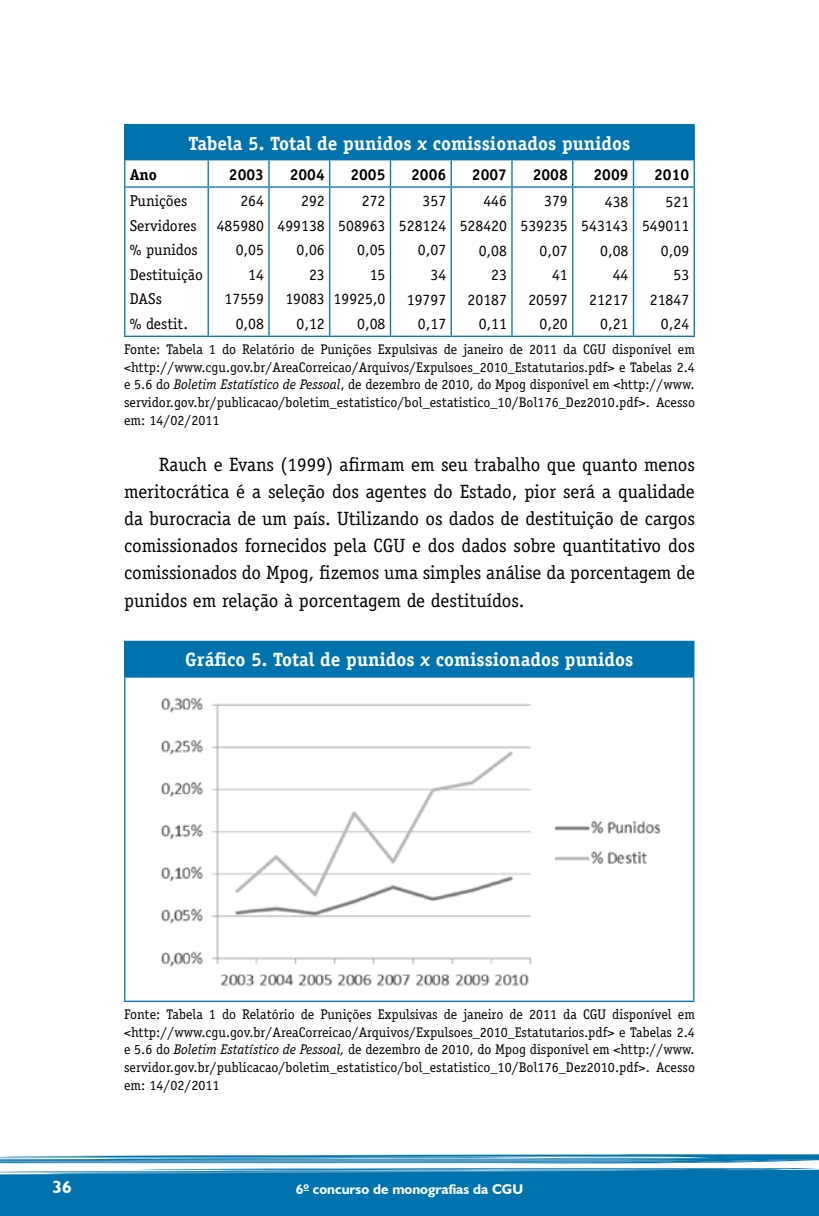
<style>
.page{position:relative;width:819px;height:1216px;background:#fff}
.page>*{position:absolute;margin:0;border:0;box-sizing:border-box;transform-origin:0 0}
.t1{font:19.25px/27.1px "Officina Serif";color:#000;text-align:justify}
.t2{font:700 19.25px "Officina Serif";color:#fff}
.t3{font:700 17.5px "Humanist 521 BT";color:#fff}
.t4{font:15.75px/24.5px "Officina Serif";color:#000;text-align:right}
.t5{font:700 15.75px "Officina Serif";color:#000}
.t6{font:14px/17.5px "Officina Serif";letter-spacing:.005em;color:#000;text-align:justify}
.t7{font:700 14px "Humanist 521 BT";color:#fff}
.s1{font-style:italic}
</style>
<div class="page">
<svg style="left:0;top:1154px;width:819px;height:61px;background:#2989bb"></svg>
<div style="left:125px;top:125px;width:569px;height:35px;background:#0073ae"></div>
<hr style="left:124px;top:124px;width:84px;height:1px;background:#0073ae">
<hr style="left:124px;top:125px;width:1px;height:34px;background:#0073ae">
<hr style="left:208px;top:124px;width:61px;height:1px;background:#0073ae">
<hr style="left:269px;top:124px;width:61px;height:1px;background:#0073ae">
<hr style="left:330px;top:124px;width:60px;height:1px;background:#0073ae">
<hr style="left:390px;top:124px;width:61px;height:1px;background:#0073ae">
<hr style="left:451px;top:124px;width:61px;height:1px;background:#0073ae">
<hr style="left:512px;top:124px;width:60px;height:1px;background:#0073ae">
<hr style="left:572px;top:124px;width:61px;height:1px;background:#0073ae">
<hr style="left:633px;top:124px;width:61px;height:1px;background:#0073ae">
<hr style="left:124px;top:159px;width:84px;height:1px;background:#0073ae">
<svg style="left:124px;top:160px;width:1px;height:26px"></svg>
<hr style="left:207px;top:160px;width:2px;height:26px;background:#0073ae">
<svg style="left:268px;top:160px;width:1px;height:26px"></svg>
<svg style="left:329px;top:160px;width:1px;height:26px"></svg>
<svg style="left:390px;top:160px;width:1px;height:26px"></svg>
<hr style="left:450px;top:160px;width:2px;height:26px;background:#0073ae">
<svg style="left:511px;top:160px;width:1px;height:26px"></svg>
<svg style="left:572px;top:160px;width:1px;height:26px"></svg>
<hr style="left:632px;top:160px;width:2px;height:26px;background:#0073ae">
<svg style="left:693px;top:160px;width:1px;height:26px"></svg>
<hr style="left:124px;top:335px;width:84px;height:2px;background:#0073ae">
<hr style="left:208px;top:335px;width:61px;height:2px;background:#0073ae">
<hr style="left:269px;top:335px;width:61px;height:2px;background:#0073ae">
<hr style="left:330px;top:335px;width:60px;height:2px;background:#0073ae">
<hr style="left:390px;top:335px;width:61px;height:2px;background:#0073ae">
<hr style="left:451px;top:335px;width:61px;height:2px;background:#0073ae">
<hr style="left:512px;top:335px;width:60px;height:2px;background:#0073ae">
<hr style="left:572px;top:335px;width:61px;height:2px;background:#0073ae">
<hr style="left:124px;top:186px;width:84px;height:2px;background:#0073ae">
<hr style="left:124px;top:188px;width:1px;height:147px;background:#0073ae">
<hr style="left:208px;top:186px;width:61px;height:2px;background:#0073ae">
<hr style="left:207px;top:188px;width:2px;height:147px;background:#0073ae">
<hr style="left:269px;top:186px;width:61px;height:2px;background:#0073ae">
<hr style="left:268px;top:188px;width:1px;height:147px;background:#0073ae">
<hr style="left:330px;top:186px;width:60px;height:2px;background:#0073ae">
<hr style="left:329px;top:188px;width:1px;height:147px;background:#0073ae">
<hr style="left:390px;top:186px;width:61px;height:2px;background:#0073ae">
<hr style="left:390px;top:188px;width:1px;height:147px;background:#0073ae">
<hr style="left:451px;top:186px;width:61px;height:2px;background:#0073ae">
<hr style="left:450px;top:188px;width:2px;height:147px;background:#0073ae">
<hr style="left:512px;top:186px;width:60px;height:2px;background:#0073ae">
<hr style="left:511px;top:188px;width:1px;height:147px;background:#0073ae">
<hr style="left:572px;top:186px;width:61px;height:2px;background:#0073ae">
<hr style="left:572px;top:188px;width:1px;height:147px;background:#0073ae">
<hr style="left:633px;top:186px;width:61px;height:2px;background:#0073ae">
<hr style="left:632px;top:188px;width:2px;height:147px;background:#0073ae">
<hr style="left:693px;top:188px;width:1px;height:147px;background:#0073ae">
<hr style="left:633px;top:335px;width:61px;height:2px;background:#0073ae">
<div style="left:125px;top:641px;width:568px;height:36px;background:#0073ae"></div>
<hr style="left:124px;top:677px;width:1px;height:323px;background:#0073ae">
<hr style="left:693px;top:677px;width:1px;height:323px;background:#0073ae">
<hr style="left:124px;top:1000px;width:570px;height:1px;background:#0073ae">
<hr style="left:124px;top:640px;width:570px;height:2px;background:#0073ae">
<hr style="left:124px;top:642px;width:1px;height:34px;background:#0073ae">
<hr style="left:693px;top:642px;width:1px;height:34px;background:#0073ae">
<hr style="left:124px;top:676px;width:570px;height:1px;background:#0073ae">
<img style="left:161px;top:697px;width:500px;height:289px">
<h1 class="t2" style="left:188px;top:131px;width:443px">Tabela 5. Total de punidos <span class="s1">x</span> comissionados punidos</h1>
<p class="t5" style="left:130px;top:164px;width:29px">Ano</p>
<p class="t5" style="left:229px;top:164px;width:37px">2003</p>
<p class="t5" style="left:290px;top:164px;width:37px">2004</p>
<p class="t5" style="left:350px;top:164px;width:37px">2005</p>
<p class="t5" style="left:411px;top:164px;width:37px">2006</p>
<p class="t5" style="left:472px;top:164px;width:37px">2007</p>
<p class="t5" style="left:532px;top:164px;width:37px">2008</p>
<p class="t5" style="left:593px;top:164px;width:37px">2009</p>
<p class="t5" style="left:654px;top:164px;width:37px">2010</p>
<p class="t4" style="left:130px;top:189px;width:75px;text-align:left">Punições<br>Servidores % punidos<br>Destituição<br>DASs<br>% destit.</p>
<p class="t4" style="left:217px;top:189px;width:49px">264<br>485980<br>0,05<br>14<br>17559<br>0,08</p>
<p class="t4" style="left:277px;top:189px;width:49px">292<br>499138<br>0,06<br>23<br>19083<br>0,12</p>
<p class="t4" style="left:333px;top:189px;width:53px">272<br>508963<br>0,05<br>15<br>19925,0<br>0,08</p>
<p class="t4" style="left:399px;top:189px;width:49px">357<br>528124<br>0,07<br>34<br>19797<br>0,17</p>
<p class="t4" style="left:459px;top:189px;width:49px">446<br>528420<br>0,08<br>23<br>20187<br>0,11</p>
<p class="t4" style="left:520px;top:189px;width:49px">379<br>539235<br>0,07<br>41<br>20597<br>0,20</p>
<p class="t4" style="left:581px;top:189px;width:49px">438<br>543143<br>0,08<br>44<br>21217<br>0,21</p>
<p class="t4" style="left:642px;top:189px;width:49px">521<br>549011<br>0,09<br>53<br>21847<br>0,24</p>
<p class="t6" style="left:124px;top:341px;width:572px">Fonte: Tabela 1 do Relatório de Punições Expulsivas de janeiro de 2011 da CGU disponível em &lt;http://www.cgu.gov.br/AreaCorreicao/Arquivos/Expulsoes_2010_Estatutarios.pdf&gt; e Tabelas 2.4 e 5.6 do <span class="s1">Boletim Estatístico de Pessoal</span>, de dezembro de 2010, do Mpog disponível em &lt;http://www. servidor.gov.br/publicacao/boletim_estatistico/bol_estatistico_10/Bol176_Dez2010.pdf&gt;. Acesso em: 14/02/2011</p>
<p class="t1" style="left:124px;top:451px;width:572px;text-indent:35px">Rauch e Evans (1999) afirmam em seu trabalho que quanto menos meritocrática é a seleção dos agentes do Estado, pior será a qualidade da burocracia de um país. Utilizando os dados de destituição de cargos comissionados fornecidos pela CGU e dos dados sobre quantitativo dos comissionados do Mpog, fizemos uma simples análise da porcentagem de punidos em relação à porcentagem de destituídos.</p>
<h1 class="t2" style="left:185px;top:648px;width:450px">Gráfico 5. Total de punidos <span class="s1">x</span> comissionados punidos</h1>
<p class="t6" style="left:124px;top:1005px;width:572px">Fonte: Tabela 1 do Relatório de Punições Expulsivas de janeiro de 2011 da CGU disponível em &lt;http://www.cgu.gov.br/AreaCorreicao/Arquivos/Expulsoes_2010_Estatutarios.pdf&gt; e Tabelas 2.4 e 5.6 do <span class="s1">Boletim Estatístico de Pessoal,</span> de dezembro de 2010, do Mpog disponível em &lt;http://www. servidor.gov.br/publicacao/boletim_estatistico/bol_estatistico_10/Bol176_Dez2010.pdf&gt;. Acesso em: 14/02/2011</p>
<p class="t3" style="left:52px;top:1175px;width:21px">36</p>
<p class="t7" style="left:296px;top:1180px;width:229px">6<sup>o</sup> concurso de monografias da CGU</p>
</div>
